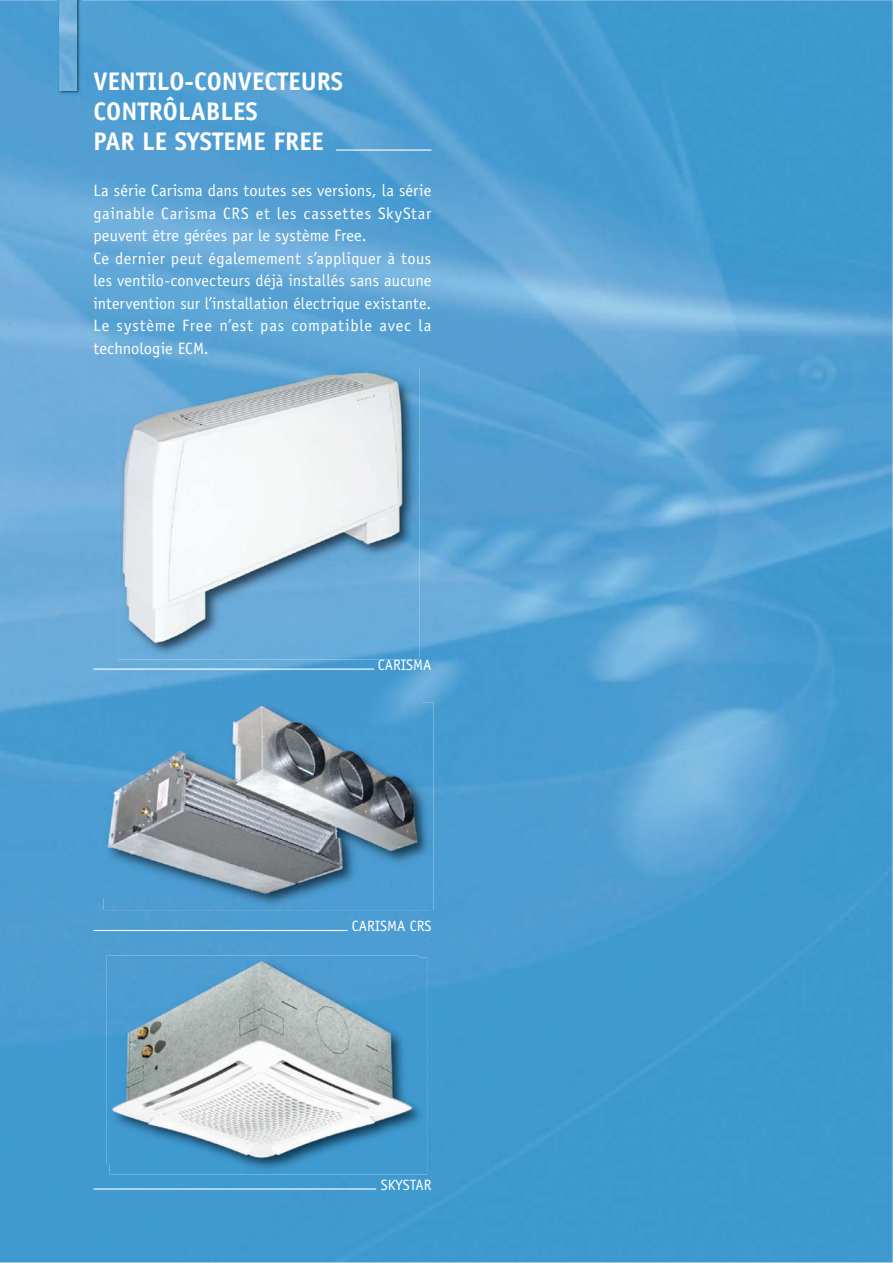
<style>
.page{position:relative;width:893px;height:1263px;background:#fff}
.page>*{position:absolute;margin:0;border:0;box-sizing:border-box;transform-origin:0 0}
.t1{font:700 25.5px/30px "Officina Sans";color:#fff}
.t2{font:16.5px/22.5px "Officina Sans";letter-spacing:.015em;color:#fff}
.t3{font:15px "Officina Sans";color:#fff}
</style>
<div class="page">
<img style="left:0;top:0;width:893px;height:1263px">
<img style="left:110px;top:957px;width:317px;height:217px">
<img style="left:110px;top:957px;width:309px;height:207px">
<img style="left:118px;top:368px;width:301px;height:291px">
<img style="left:121px;top:370px;width:283px;height:275px">
<img style="left:104px;top:702px;width:329px;height:208px">
<img style="left:104px;top:702px;width:317px;height:195px">
<img style="left:57px;top:0;width:24px;height:96px">
<svg style="left:76px;top:0;width:1px;height:91px"></svg>
<img style="left:59px;top:0;width:17px;height:91px">
<hr style="left:94px;top:669px;width:280px;height:1px;background:#fff">
<hr style="left:94px;top:930px;width:253px;height:1px;background:#fff">
<hr style="left:94px;top:1188px;width:282px;height:2px;background:#fff">
<hr style="left:336px;top:150px;width:95px;height:1px;background:#fff">
<h1 class="t1" style="left:94px;top:69px;width:251px">VENTILO-CONVECTEURS<br>CONTRÔLABLES<br>PAR LE SYSTEME FREE</h1>
<p class="t2" style="left:94px;top:181px;width:339px">La série Carisma dans toutes ses versions, la série gainable Carisma CRS et les cassettes SkyStar peuvent être gérées par le système Free.<br>Ce dernier peut égalemement s’appliquer à tous les ventilo-convecteurs déjà installés sans aucune intervention sur l’installation électrique existante.<br>Le système Free n’est pas compatible avec la technologie ECM.</p>
<p class="t3" style="left:378px;top:659px;width:55px">CARISMA</p>
<p class="t3" style="left:352px;top:920px;width:81px">CARISMA CRS</p>
<p class="t3" style="left:381px;top:1179px;width:52px">SKYSTAR</p>
</div>
